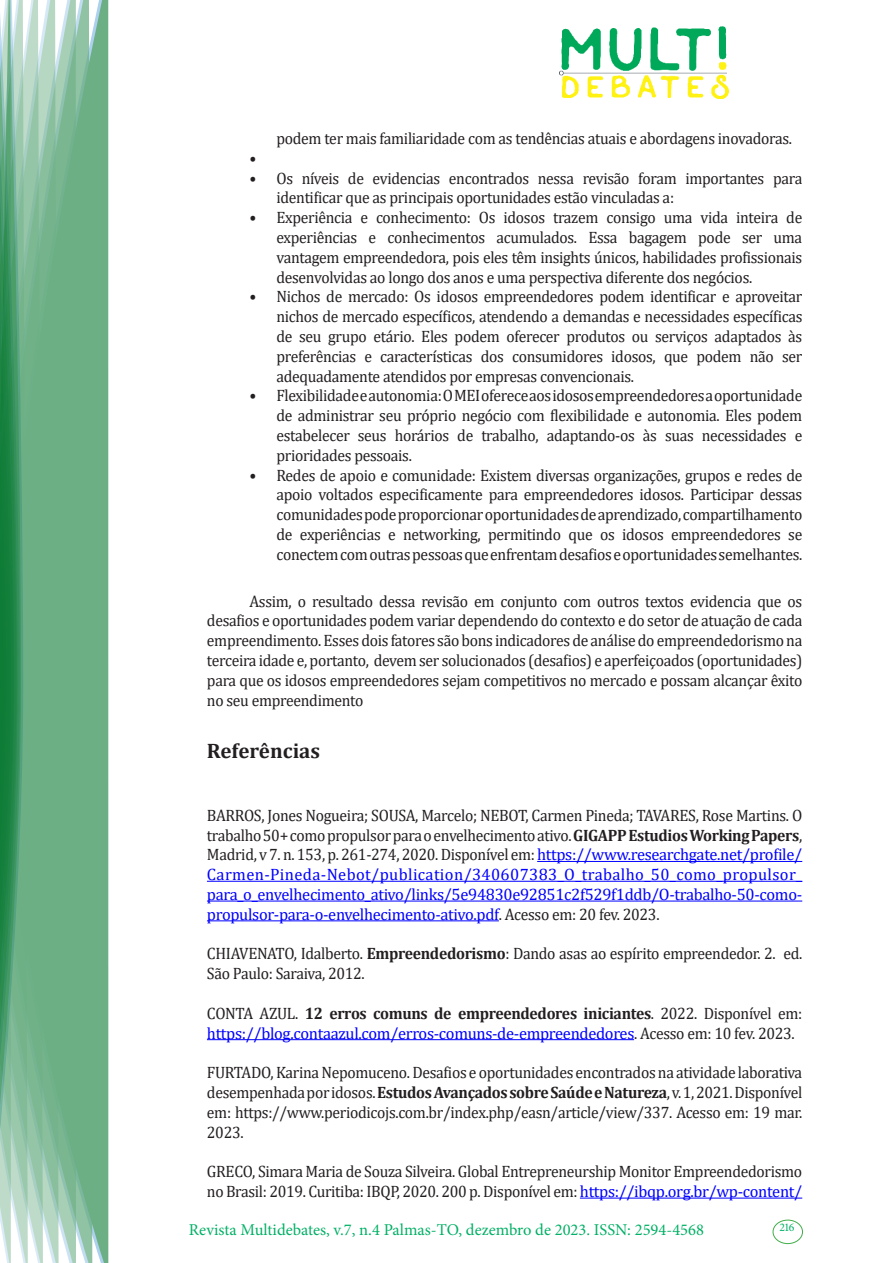
<style>
.page{position:relative;width:893px;height:1263px;background:#fff}
.page>*{position:absolute;margin:0;border:0;box-sizing:border-box;transform-origin:0 0}
.Titulo_2{font:700 21px "Cambria";color:#231f20}
.texto{font:16.5px/19.8px "Cambria";letter-spacing:-.02em;color:#231f20;text-align:justify;scale:.95 1}
.texto-2{font:16.5px/19.8px "Cambria";letter-spacing:-.02em;color:#00f;text-align:justify}
.t1{font:16.5px "Minion Pro";color:#00b064}
.t2{font:11.7px "Minion Pro";color:#00b064}
.s1{color:#231f20}
.s2{font-weight:700;color:#231f20}
.s3{font-weight:700}
.s4{color:#00f}
</style>
<div class="page">
<img style="left:559px;top:26px;width:169px;height:72px">
<div style="left:95px;top:0;width:14px;height:1263px;background:#6caf84"></div>
<svg style="left:79px;top:0;width:16px;height:1263px;fill:#6caf84"></svg>
<svg style="left:62px;top:0;width:17px;height:1263px;fill:#6caf84"></svg>
<svg style="left:45px;top:0;width:17px;height:1263px;fill:#6caf84"></svg>
<svg style="left:30px;top:0;width:15px;height:1263px;fill:#6caf84"></svg>
<svg style="left:0;top:0;width:30px;height:1263px"></svg>
<div style="left:772px;top:1219px;width:31px;height:25px;border:1px solid #40ae49;border-radius:50%"></div>
<hr style="left:537px;top:861px;width:265px;height:1px;background:#00f">
<hr style="left:207px;top:881px;width:595px;height:1px;background:#00f">
<hr style="left:207px;top:900px;width:595px;height:1px;background:#00f">
<hr style="left:207px;top:920px;width:292px;height:1px;background:#00f">
<hr style="left:207px;top:1039px;width:427px;height:1px;background:#00f">
<hr style="left:580px;top:1197px;width:222px;height:1px;background:#00f">
<p class="texto" style="left:276px;top:128px;width:544px">podem ter mais familiaridade com as tendências atuais e abordagens inovadoras.</p>
<p class="texto" style="left:249px;top:148px;width:9px">•</p>
<p class="texto" style="left:276px;top:168px;width:555px;text-indent:-27px">• Os níveis de evidencias encontrados nessa revisão foram importantes para identificar que as principais oportunidades estão vinculadas a:</p>
<p class="texto" style="left:276px;top:208px;width:555px;text-indent:-27px">• Experiência e conhecimento: Os idosos trazem consigo uma vida inteira de experiências e conhecimentos acumulados. Essa bagagem pode ser uma vantagem empreendedora, pois eles têm insights únicos, habilidades profissionais desenvolvidas ao longo dos anos e uma perspectiva diferente dos negócios.</p>
<p class="texto" style="left:276px;top:287px;width:555px;text-indent:-27px">• Nichos de mercado: Os idosos empreendedores podem identificar e aproveitar nichos de mercado específicos, atendendo a demandas e necessidades específicas de seu grupo etário. Eles podem oferecer produtos ou serviços adaptados às preferências e características dos consumidores idosos, que podem não ser adequadamente atendidos por empresas convencionais.</p>
<p class="texto" style="left:276px;top:386px;width:555px;text-indent:-27px">• Flexibilidade e autonomia: O MEI oferece aos idosos empreendedores a oportunidade de administrar seu próprio negócio com flexibilidade e autonomia. Eles podem estabelecer seus horários de trabalho, adaptando-os às suas necessidades e prioridades pessoais.</p>
<p class="texto" style="left:276px;top:465px;width:555px;text-indent:-27px">• Redes de apoio e comunidade: Existem diversas organizações, grupos e redes de apoio voltados especificamente para empreendedores idosos. Participar dessas comunidades pode proporcionar oportunidades de aprendizado, compartilhamento de experiências e networking, permitindo que os idosos empreendedores se conectem com outras pessoas que enfrentam desafios e oportunidades semelhantes.</p>
<p class="texto" style="left:207px;top:591px;width:628px;text-indent:43px">Assim, o resultado dessa revisão em conjunto com outros textos evidencia que os desafios e oportunidades podem variar dependendo do contexto e do setor de atuação de cada empreendimento. Esses dois fatores são bons indicadores de análise do empreendedorismo na terceira idade e, portanto, devem ser solucionados (desafios) e aperfeiçoados (oportunidades) para que os idosos empreendedores sejam competitivos no mercado e possam alcançar êxito no seu empreendimento</p>
<p class="Titulo_2" style="left:207px;top:736px;width:115px">Referências</p>
<p class="texto-2" style="left:207px;top:805px;width:597px"><span class="s1">BARROS, Jones Nogueira; SOUSA, Marcelo; NEBOT, Carmen Pineda; TAVARES, Rose Martins. O trabalho 50+ como propulsor para o envelhecimento ativo.</span> <span class="s2">GIGAPP Estudios Working Papers</span><span class="s1">, Madrid, v 7. n. 153, p. 261‐274, 2020. Disponível em:</span> https://www.researchgate.net/profile/ Carmen-Pineda-Nebot/publication/340607383_O_trabalho_50_como_propulsor_ para_o_envelhecimento_ativo/links/5e94830e92851c2f529f1ddb/O-trabalho-50-como&shy;propulsor-para-o-envelhecimento-ativo.pdf<span class="s1">. Acesso em: 20 fev. 2023.</span></p>
<p class="texto" style="left:207px;top:944px;width:628px">CHIAVENATO, Idalberto. <span class="s3">Empreendedorismo</span>: Dando asas ao espírito empreendedor. 2. ed.<br>São Paulo: Saraiva, 2012.</p>
<p class="texto-2" style="left:207px;top:1003px;width:597px"><span class="s1">CONTA AZUL.</span> <span class="s2">12 erros comuns de empreendedores iniciantes</span><span class="s1">. 2022. Disponível em: </span>https://blog.contaazul.com/erros-comuns-de-empreendedores<span class="s1">. Acesso em: 10 fev. 2023.</span></p>
<p class="texto" style="left:207px;top:1063px;width:628px">FURTADO, Karina Nepomuceno. Desafios e oportunidades encontrados na atividade laborativa desempenhada por idosos.<span class="s3">Estudos Avançados sobre Saúde e Natureza</span>,v. 1, 2021. Disponível em: https://www.periodicojs.com.br/index.php/easn/article/view/337. Acesso em: 19 mar.<br>2023.</p>
<p class="texto" style="left:207px;top:1162px;width:628px">GRECO, Simara Maria de Souza Silveira. Global Entrepreneurship Monitor Empreendedorismo no Brasil: 2019. Curitiba: IBQP, 2020. 200 p. Disponível em: <span class="s4">https://ibqp.org.br/wp-content/</span></p>
<p class="t1" style="left:189px;top:1218px;width:517px">Revista Multidebates, v.7, n.4 Palmas-TO, dezembro de 2023. ISSN: 2594-4568</p>
<p class="t2" style="left:779px;top:1219px;width:16px">216</p>
</div>
